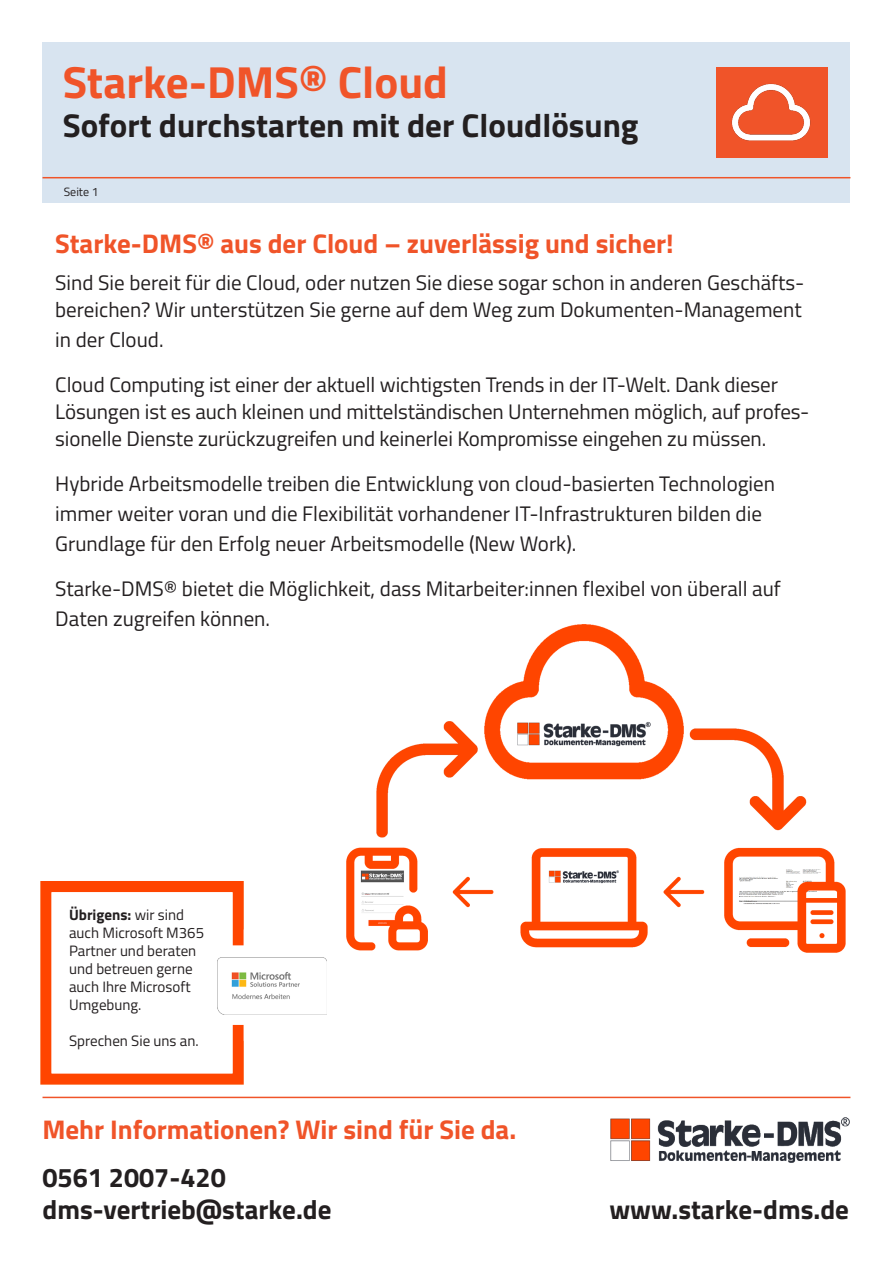
<style>
.page{position:relative;width:893px;height:1263px;background:#fff}
.page>*{position:absolute;margin:0;border:0;box-sizing:border-box;transform-origin:0 0}
.t1{font:700 45px "Titillium Web";color:#f05429}
.t2{font:700 33px "Titillium Web";color:#231f20}
.t3{font:700 27px "Titillium Web";color:#f05429}
.t4{font:700 27px/32.4px "Titillium Web";color:#231f20}
.t5{font:21px/30px "Titillium Web";color:#231f20}
.t6{font:15px/18px "Titillium Web";color:#231f20}
.t7{font:12px "Titillium Web";color:#231f20}
.s1{font-weight:700}
</style>
<div class="page">
<img style="left:261px;top:624px;width:585px;height:391px">
<img style="left:610px;top:1117px;width:239px;height:45px">
<hr style="left:43px;top:1097px;width:807px;height:1px;background:#f05429">
<div style="left:43px;top:43px;width:807px;height:160px;background:#d8e4f0"></div>
<hr style="left:43px;top:177px;width:807px;height:1px;background:#f05429">
<div style="left:716px;top:67px;width:112px;height:90px;background:#f05429"></div>
<img style="left:724px;top:83px;width:95px;height:75px">
<img style="left:254px;top:957px;width:72px;height:57px">
<img style="left:40px;top:881px;width:214px;height:204px">
<h1 class="t1" style="left:63px;top:48px;width:387px">Starke-DMS® Cloud</h1>
<h2 class="t2" style="left:63px;top:101px;width:577px">Sofort durchstarten mit der Cloudlösung</h2>
<p class="t7" style="left:64px;top:183px;width:36px">Seite 1</p>
<p class="t3" style="left:55px;top:223px;width:620px">Starke-DMS® aus der Cloud – zuverlässig und sicher!</p>
<p class="t5" style="left:55px;top:268px;width:751px;line-height:27px">Sind Sie bereit für die Cloud, oder nutzen Sie diese sogar schon in anderen Geschäfts&shy;bereichen? Wir unterstützen Sie gerne auf dem Weg zum Dokumenten-Management</p>
<p class="t5" style="left:55px;top:316px;width:724px;line-height:45px">in der Cloud.<br>Cloud Computing ist einer der aktuell wichtigsten Trends in der IT-Welt. Dank dieser</p>
<p class="t5" style="left:55px;top:397px;width:756px;line-height:27px">Lösungen ist es auch kleinen und mittelständischen Unternehmen möglich, auf profes&shy;sionelle Dienste zurückzugreifen und keinerlei Kompromisse eingehen zu müssen.</p>
<p class="t5" style="left:55px;top:467px;width:721px">Hybride Arbeitsmodelle treiben die Entwicklung von cloud-basierten Technologien immer weiter voran und die Flexibilität vorhandener IT-Infrastrukturen bilden die<br>Grundlage für den Erfolg neuer Arbeitsmodelle (New Work).</p>
<p class="t5" style="left:55px;top:572px;width:727px">Starke-DMS® bietet die Möglichkeit, dass Mitarbeiter:innen flexibel von überall auf<br>Daten zugreifen können.</p>
<p class="t6" style="left:69px;top:904px;width:136px"><span class="s1">Übrigens:</span> wir sind auch Microsoft M365<br>Partner und beraten und betreuen gerne auch Ihre Microsoft<br>Umgebung.</p>
<p class="t6" style="left:69px;top:1030px;width:131px">Sprechen Sie uns an.</p>
<p class="t3" style="left:43px;top:1109px;width:475px">Mehr Informationen? Wir sind für Sie da.</p>
<p class="t4" style="left:43px;top:1159px;width:290px">0561 2007-420 dms-vertrieb@starke.de</p>
<p class="t4" style="left:609px;top:1192px;width:241px">www.starke-dms.de</p>
</div>
